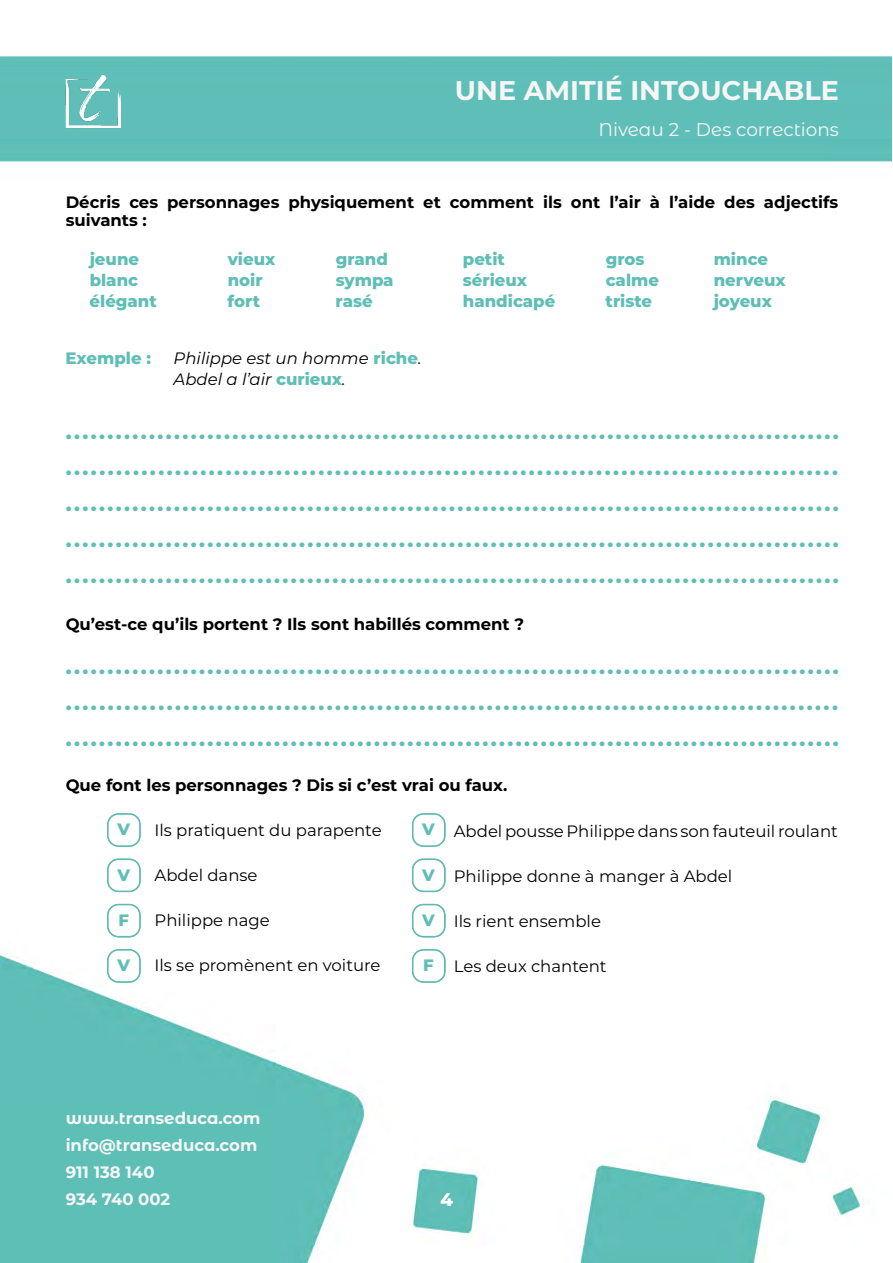
<style>
.page{position:relative;width:893px;height:1263px;background:#fff}
.page>*{position:absolute;margin:0;border:0;box-sizing:border-box;transform-origin:0 0}
.t1{font:700 27px "Montserrat";color:#f6f6f6}
.t2{font:800 21px/36px "Montserrat";color:#5fbeb6;text-align:justify}
.t3{font:18.45px "Montserrat Alternates";color:#f6f6f6}
.t4{font:700 18px "Montserrat";color:#fff}
.t5{font:700 16.5px/18px "Montserrat";color:#000}
.t6{font:16.5px "Montserrat";color:#000}
.t7{font:800 16.5px "Montserrat";color:#5fbeb6}
.t8{font:700 16.5px/27px "Montserrat Alternates";color:#f6f6f6}
.t9{font:italic 16.5px/21px "Montserrat";color:#000}
.s1{font-weight:800;font-style:normal;color:#5fbeb6}
</style>
<div class="page">
<img style="left:0;top:56px;width:892px;height:1207px">
<img style="left:66px;top:74px;width:55px;height:66px">
<div style="left:108px;top:814px;width:32px;height:32px;background:#fff;border-radius:11px"></div>
<div style="left:107px;top:813px;width:34px;height:34px;border:2px solid #62b9af;border-radius:11px"></div>
<div style="left:413px;top:814px;width:32px;height:32px;background:#fff;border-radius:11px"></div>
<div style="left:412px;top:813px;width:33px;height:34px;border:2px solid #62b9af;border-radius:11px"></div>
<div style="left:108px;top:859px;width:32px;height:32px;background:#fff;border-radius:11px"></div>
<div style="left:107px;top:858px;width:34px;height:34px;border:2px solid #62b9af;border-radius:11px"></div>
<div style="left:413px;top:859px;width:32px;height:32px;background:#fff;border-radius:11px"></div>
<div style="left:412px;top:858px;width:33px;height:34px;border:2px solid #62b9af;border-radius:11px"></div>
<div style="left:108px;top:905px;width:32px;height:32px;background:#fff;border-radius:11px"></div>
<div style="left:107px;top:904px;width:34px;height:33px;border:2px solid #62b9af;border-radius:11px"></div>
<div style="left:413px;top:905px;width:32px;height:32px;background:#fff;border-radius:11px"></div>
<div style="left:412px;top:904px;width:33px;height:33px;border:2px solid #62b9af;border-radius:11px"></div>
<div style="left:108px;top:950px;width:32px;height:32px;background:#fff;border-radius:11px"></div>
<div style="left:107px;top:949px;width:34px;height:34px;border:2px solid #62b9af;border-radius:11px"></div>
<div style="left:413px;top:950px;width:32px;height:32px;background:#fff;border-radius:11px"></div>
<div style="left:412px;top:949px;width:33px;height:34px;border:2px solid #62b9af;border-radius:11px"></div>
<p class="t1" style="left:455px;top:71px;width:385px">UNE AMITIÉ INTOUCHABLE</p>
<p class="t3" style="left:598px;top:117px;width:242px">Niveau 2 - Des corrections</p>
<p class="t5" style="left:66px;top:193px;width:774px">Décris ces personnages physiquement et comment ils ont l’air à l’aide des adjectifs suivants :</p>
<p class="t7" style="left:90px;top:247px;width:51px">jeune</p>
<p class="t7" style="left:228px;top:247px;width:49px">vieux</p>
<p class="t7" style="left:336px;top:247px;width:54px">grand</p>
<p class="t7" style="left:463px;top:247px;width:43px">petit</p>
<p class="t7" style="left:606px;top:247px;width:40px">gros</p>
<p class="t7" style="left:714px;top:247px;width:56px">mince</p>
<p class="t7" style="left:90px;top:268px;width:50px">blanc</p>
<p class="t7" style="left:228px;top:268px;width:37px">noir</p>
<p class="t7" style="left:336px;top:268px;width:59px">sympa</p>
<p class="t7" style="left:463px;top:268px;width:66px">sérieux</p>
<p class="t7" style="left:606px;top:268px;width:55px">calme</p>
<p class="t7" style="left:714px;top:268px;width:73px">nerveux</p>
<p class="t7" style="left:90px;top:289px;width:69px">élégant</p>
<p class="t7" style="left:228px;top:289px;width:34px">fort</p>
<p class="t7" style="left:336px;top:289px;width:39px">rasé</p>
<p class="t7" style="left:463px;top:289px;width:94px">handicapé</p>
<p class="t7" style="left:606px;top:289px;width:48px">triste</p>
<p class="t7" style="left:714px;top:289px;width:60px">joyeux</p>
<p class="t7" style="left:66px;top:346px;width:87px">Exemple :</p>
<p class="t9" style="left:174px;top:347px;width:250px">Philippe est un homme <span class="s1">riche</span>.<br>Abdel a l’air <span class="s1">curieux</span>.</p>
<p class="t2" style="left:66px;top:413px;width:774px">............................................................................................. ............................................................................................ ............................................................................................. ............................................................................................. .............................................................................................</p>
<p class="t5" style="left:66px;top:614px;width:460px">Qu’est-ce qu’ils portent ? Ils sont habillés comment ?</p>
<p class="t2" style="left:66px;top:647px;width:774px">............................................................................................. ............................................................................................ .............................................................................................</p>
<p class="t5" style="left:66px;top:775px;width:443px">Que font les personnages ? Dis si c’est vrai ou faux.</p>
<p class="t6" style="left:154px;top:818px;width:229px">Ils pratiquent du parapente</p>
<p class="t6" style="left:154px;top:863px;width:105px">Abdel danse</p>
<p class="t6" style="left:154px;top:908px;width:117px">Philippe nage</p>
<p class="t6" style="left:154px;top:953px;width:228px">Ils se promènent en voiture</p>
<p class="t7" style="left:117px;top:817px;width:14px">V</p>
<p class="t7" style="left:422px;top:817px;width:14px">V</p>
<p class="t7" style="left:117px;top:863px;width:14px">V</p>
<p class="t7" style="left:422px;top:863px;width:14px">V</p>
<p class="t7" style="left:118px;top:908px;width:12px">F</p>
<p class="t7" style="left:422px;top:908px;width:14px">V</p>
<p class="t7" style="left:117px;top:953px;width:14px">V</p>
<p class="t7" style="left:423px;top:953px;width:12px">F</p>
<p class="t6" style="left:454px;top:819px;width:386px">Abdel pousse Philippe dans son fauteuil roulant</p>
<p class="t6" style="left:454px;top:864px;width:280px">Philippe donne à manger à Abdel</p>
<p class="t6" style="left:454px;top:909px;width:149px">Ils rient ensemble</p>
<p class="t6" style="left:454px;top:954px;width:154px">Les deux chantent</p>
<p class="t8" style="left:66px;top:1104px;width:196px">www.transeduca.com info@transeduca.com<br>911 138 140<br>934 740 002</p>
<p class="t4" style="left:440px;top:1186px;width:14px">4</p>
</div>
